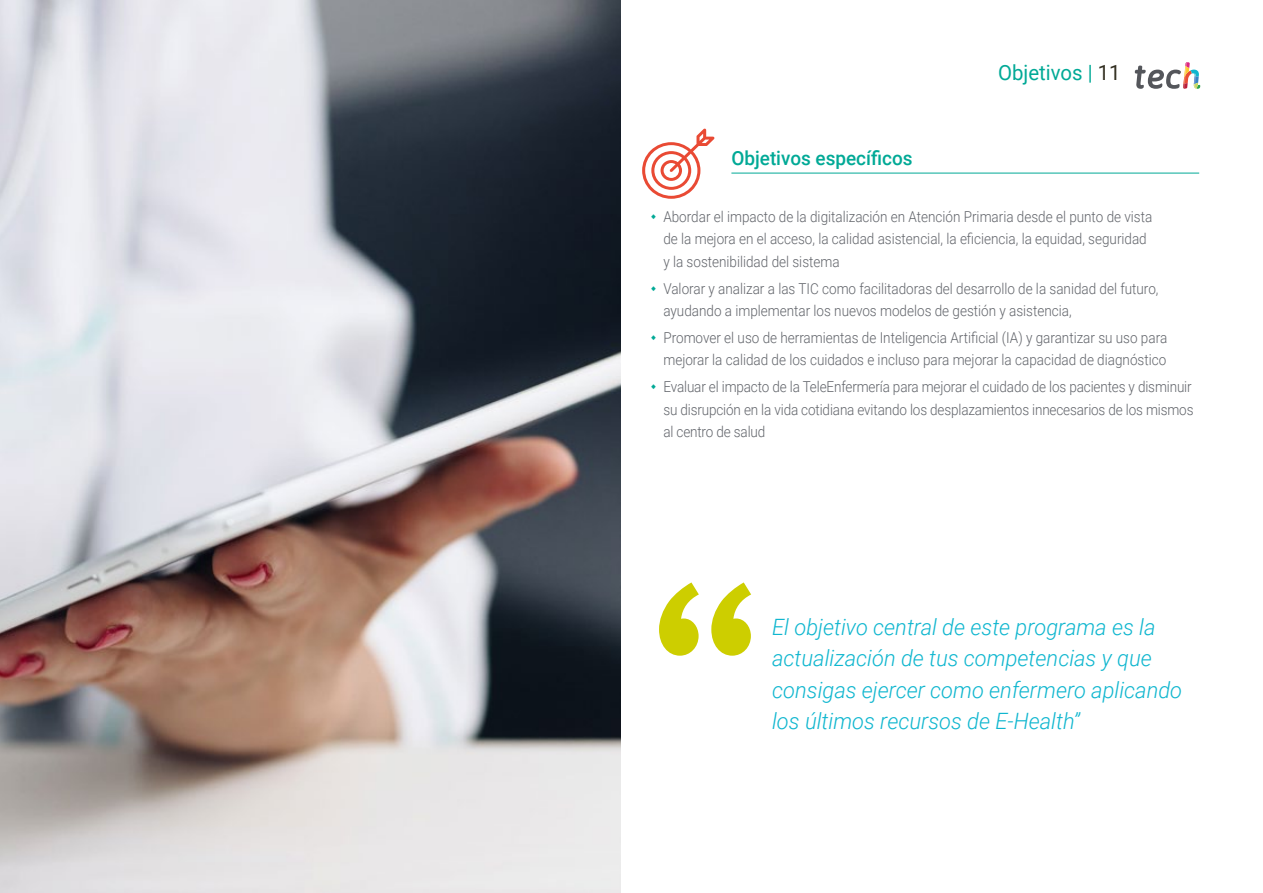
<style>
.page{position:relative;width:1263px;height:893px;background:#fff}
.page>*{position:absolute;margin:0;border:0;box-sizing:border-box;transform-origin:0 0}
.t1{font:italic 300 22.5px/31.5px "Roboto";color:#0fb6cf}
.t2{font:21px "Roboto";color:#00a996}
.t3{font:500 19.5px "Roboto";color:#00a996}
.t4{font:300 15px/22.5px "Roboto";color:#61646a;scale:.9 1}
.s1{color:#312e20}
</style>
<div class="page">
<hr style="left:731px;top:173px;width:468px;height:1px;background:#00a996">
<svg style="left:642px;top:129px;width:72px;height:70px"></svg>
<img style="left:0;top:0;width:621px;height:893px">
<svg style="left:1135px;top:62px;width:65px;height:27px"></svg>
<svg style="left:659px;top:582px;width:92px;height:74px"></svg>
<h3 class="t3" style="left:731px;top:144px;width:183px">Objetivos específicos</h3>
<h2 class="t2" style="left:998px;top:57px;width:124px">Objetivos | <span class="s1">11</span></h2>
<p class="t4" style="left:663px;top:205px;width:545px">Abordar el impacto de la digitalización en Atención Primaria desde el punto de vista de la mejora en el acceso, la calidad asistencial, la eficiencia, la equidad, seguridad y la sostenibilidad del sistema</p>
<p class="t4" style="left:663px;top:276px;width:552px">Valorar y analizar a las TIC como facilitadoras del desarrollo de la sanidad del futuro, ayudando a implementar los nuevos modelos de gestión y asistencia,</p>
<p class="t4" style="left:663px;top:326px;width:561px">Promover el uso de herramientas de Inteligencia Artificial (IA) y garantizar su uso para mejorar la calidad de los cuidados e incluso para mejorar la capacidad de diagnóstico</p>
<p class="t4" style="left:663px;top:375px;width:590px">Evaluar el impacto de la TeleEnfermería para mejorar el cuidado de los pacientes y disminuir su disrupción en la vida cotidiana evitando los desplazamientos innecesarios de los mismos al centro de salud</p>
<h1 class="t1" style="left:772px;top:610px;width:412px">El objetivo central de este programa es la actualización de tus competencias y que consigas ejercer como enfermero aplicando los últimos recursos de E-Health”</h1>
</div>
